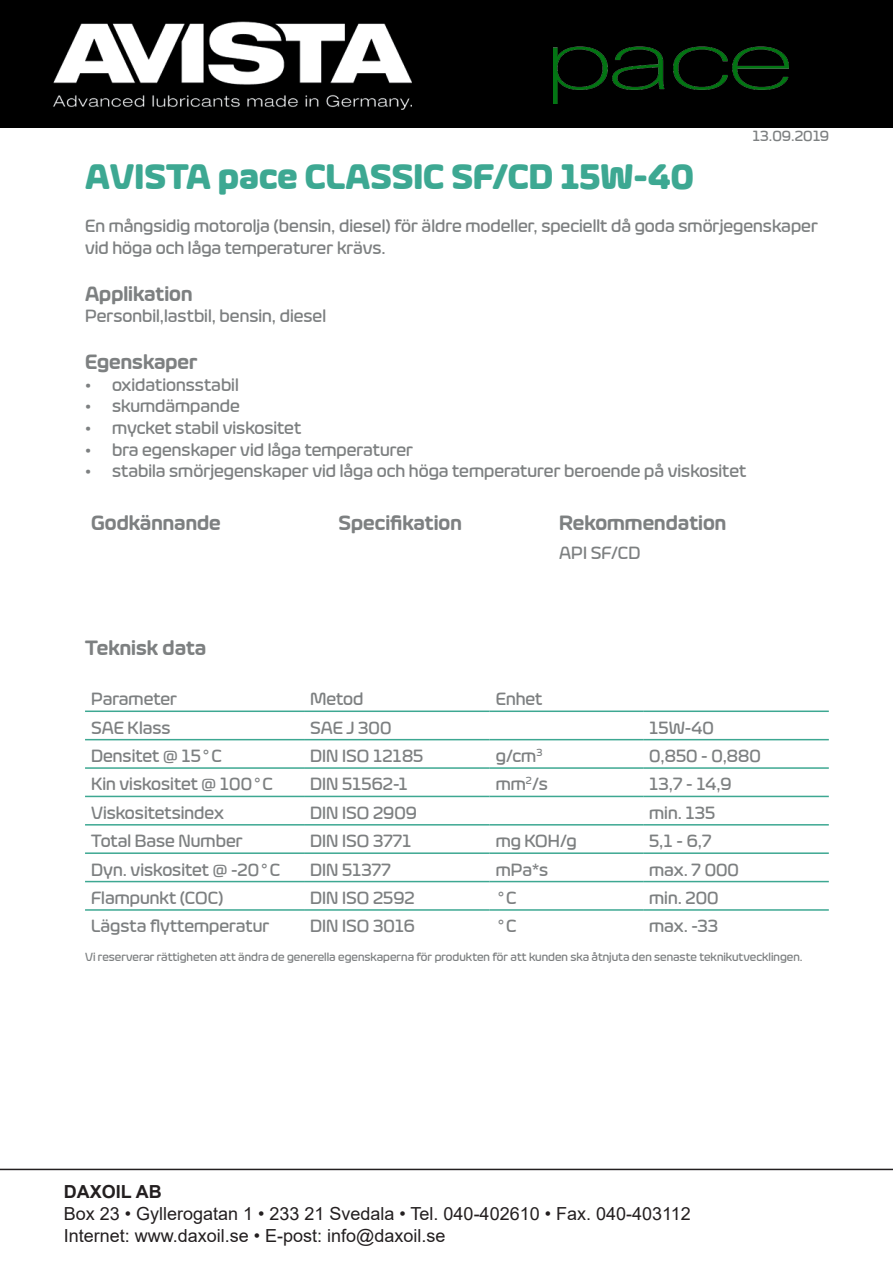
<style>
.page{position:relative;width:893px;height:1263px;background:#fff}
.page>*{position:absolute;margin:0;border:0;box-sizing:border-box;transform-origin:0 0}
.Rubrik{font:700 36px "Eurosoft W03";color:#3da892}
.Underrubrik{font:600 21px "Eurosoft W03";color:#7d8081}
.Stycke{font:500 18px/21.6px "Eurosoft W03";color:#7d8081}
.t1{font:18px "Arial";color:#231f20}
.t2{font:700 18px "Arial";color:#231f20}
.Stycke-2{font:18px "Franklin Gothic";color:#7d8081}
.Stycke-3{font:500 15px "Eurosoft W03";color:#7d8081}
.Stycke-4{font:500 12px "Eurosoft W03";color:#7d8081}
.s1{font-family:"Franklin Gothic";font-weight:400}
.s2{font-family:"Eurosoft W03";font-weight:500}
</style>
<div class="page">
<img style="left:0;top:0;width:893px;height:128px">
<hr style="left:0;top:1169px;width:893px;height:1px;background:#231f20">
<hr style="left:85px;top:710px;width:219px;height:2px;background:#3da892">
<hr style="left:304px;top:710px;width:186px;height:2px;background:#3da892">
<hr style="left:490px;top:710px;width:153px;height:2px;background:#3da892">
<hr style="left:643px;top:710px;width:186px;height:2px;background:#3da892">
<hr style="left:85px;top:739px;width:219px;height:1px;background:#3da892">
<hr style="left:304px;top:739px;width:186px;height:1px;background:#3da892">
<hr style="left:490px;top:739px;width:153px;height:1px;background:#3da892">
<hr style="left:643px;top:739px;width:186px;height:1px;background:#3da892">
<hr style="left:85px;top:767px;width:219px;height:2px;background:#3da892">
<hr style="left:304px;top:767px;width:186px;height:2px;background:#3da892">
<hr style="left:490px;top:767px;width:153px;height:2px;background:#3da892">
<hr style="left:643px;top:767px;width:186px;height:2px;background:#3da892">
<hr style="left:85px;top:796px;width:219px;height:1px;background:#3da892">
<hr style="left:304px;top:796px;width:186px;height:1px;background:#3da892">
<hr style="left:490px;top:796px;width:153px;height:1px;background:#3da892">
<hr style="left:643px;top:796px;width:186px;height:1px;background:#3da892">
<hr style="left:85px;top:824px;width:219px;height:1px;background:#3da892">
<hr style="left:304px;top:824px;width:186px;height:1px;background:#3da892">
<hr style="left:490px;top:824px;width:153px;height:1px;background:#3da892">
<hr style="left:643px;top:824px;width:186px;height:1px;background:#3da892">
<hr style="left:85px;top:852px;width:219px;height:2px;background:#3da892">
<hr style="left:304px;top:852px;width:186px;height:2px;background:#3da892">
<hr style="left:490px;top:852px;width:153px;height:2px;background:#3da892">
<hr style="left:643px;top:852px;width:186px;height:2px;background:#3da892">
<hr style="left:85px;top:881px;width:219px;height:1px;background:#3da892">
<hr style="left:304px;top:881px;width:186px;height:1px;background:#3da892">
<hr style="left:490px;top:881px;width:153px;height:1px;background:#3da892">
<hr style="left:643px;top:881px;width:186px;height:1px;background:#3da892">
<hr style="left:85px;top:909px;width:219px;height:2px;background:#3da892">
<hr style="left:304px;top:909px;width:186px;height:2px;background:#3da892">
<hr style="left:490px;top:909px;width:153px;height:2px;background:#3da892">
<hr style="left:643px;top:909px;width:186px;height:2px;background:#3da892">
<img style="left:553px;top:32px;width:257px;height:72px">
<p class="Stycke-3" style="left:752px;top:128px;width:78px">13.09.2019</p>
<p class="Rubrik" style="left:85px;top:155px;width:610px">AVISTA pace CLASSIC SF/CD 15W-40</p>
<p class="Stycke" style="left:85px;top:215px;width:734px">En mångsidig motorolja (bensin, diesel) för äldre modeller, speciellt då goda smörjegenskaper vid höga och låga temperaturer krävs.</p>
<p class="Underrubrik" style="left:85px;top:281px;width:109px">Applikation</p>
<p class="Stycke" style="left:85px;top:305px;width:243px">Personbil,lastbil, bensin, diesel</p>
<p class="Underrubrik" style="left:85px;top:350px;width:114px">Egenskaper</p>
<p class="Stycke" style="left:85px;top:374px;width:155px">• oxidationsstabil</p>
<p class="Stycke" style="left:85px;top:395px;width:156px">• skumdämpande</p>
<p class="Stycke" style="left:85px;top:417px;width:218px">• mycket stabil viskositet</p>
<p class="Stycke" style="left:85px;top:439px;width:330px">• bra egenskaper vid låga temperaturer</p>
<p class="Stycke" style="left:85px;top:460px;width:663px">• stabila smörjegenskaper vid låga och höga temperaturer beroende på viskositet</p>
<p class="Underrubrik" style="left:91px;top:511px;width:131px">Godkännande</p>
<p class="Underrubrik" style="left:339px;top:511px;width:125px">Specifikation</p>
<p class="Underrubrik" style="left:559px;top:511px;width:169px">Rekommendation</p>
<p class="Stycke" style="left:559px;top:541px;width:83px">API SF/CD</p>
<p class="Underrubrik" style="left:85px;top:636px;width:123px">Teknisk data</p>
<p class="Stycke" style="left:91px;top:688px;width:88px">Parameter</p>
<p class="Stycke" style="left:310px;top:688px;width:55px">Metod</p>
<p class="Stycke" style="left:496px;top:688px;width:48px">Enhet</p>
<p class="Stycke" style="left:91px;top:717px;width:81px">SAE Klass</p>
<p class="Stycke" style="left:310px;top:717px;width:83px">SAE J 300</p>
<p class="Stycke" style="left:649px;top:717px;width:66px">15W-40</p>
<p class="Stycke" style="left:91px;top:745px;width:132px">Densitet @ 15<span class="s1">°</span>C</p>
<p class="Stycke" style="left:310px;top:745px;width:115px">DIN ISO 12185</p>
<p class="Stycke" style="left:496px;top:745px;width:48px">g/cm<sup>3</sup></p>
<p class="Stycke" style="left:649px;top:745px;width:113px">0,850 - 0,880</p>
<p class="Stycke" style="left:91px;top:773px;width:184px">Kin viskositet @ 100<span class="s1">°</span>C</p>
<p class="Stycke" style="left:310px;top:773px;width:99px">DIN 51562-1</p>
<p class="Stycke" style="left:496px;top:773px;width:54px">mm<sup>2</sup>/s</p>
<p class="Stycke" style="left:649px;top:773px;width:84px">13,7 - 14,9</p>
<p class="Stycke" style="left:91px;top:802px;width:135px">Viskositetsindex</p>
<p class="Stycke" style="left:310px;top:802px;width:108px">DIN ISO 2909</p>
<p class="Stycke" style="left:649px;top:802px;width:68px">min. 135</p>
<p class="Stycke" style="left:91px;top:830px;width:153px">Total Base Number</p>
<p class="Stycke" style="left:310px;top:830px;width:103px">DIN ISO 3771</p>
<p class="Stycke" style="left:496px;top:830px;width:82px">mg KOH/g</p>
<p class="Stycke" style="left:649px;top:830px;width:64px">5,1 - 6,7</p>
<p class="Stycke" style="left:91px;top:859px;width:191px">Dyn. viskositet @ -20<span class="s1">°</span>C</p>
<p class="Stycke" style="left:310px;top:859px;width:82px">DIN 51377</p>
<p class="Stycke" style="left:496px;top:859px;width:54px">mPa*s</p>
<p class="Stycke" style="left:649px;top:859px;width:91px">max. 7 000</p>
<p class="Stycke" style="left:91px;top:887px;width:134px">Flampunkt (COC)</p>
<p class="Stycke" style="left:310px;top:887px;width:106px">DIN ISO 2592</p>
<p class="Stycke-2" style="left:496px;top:887px;width:22px">°<span class="s2">C</span></p>
<p class="Stycke" style="left:649px;top:887px;width:71px">min. 200</p>
<p class="Stycke" style="left:91px;top:915px;width:180px">Lägsta flyttemperatur</p>
<p class="Stycke" style="left:310px;top:915px;width:106px">DIN ISO 3016</p>
<p class="Stycke-2" style="left:496px;top:915px;width:22px">°<span class="s2">C</span></p>
<p class="Stycke" style="left:649px;top:915px;width:71px">max. -33</p>
<p class="Stycke-4" style="left:85px;top:950px;width:719px">Vi reserverar rättigheten att ändra de generella egenskaperna för produkten för att kunden ska åtnjuta den senaste teknikutvecklingen.</p>
<p class="t2" style="left:64px;top:1179px;width:100px">DAXOIL AB</p>
<p class="t1" style="left:64px;top:1201px;width:628px">Box 23 • Gyllerogatan 1 • 233 21 Svedala • Tel. 040-402610 • Fax. 040-403112</p>
<p class="t1" style="left:64px;top:1223px;width:383px">Internet: www.daxoil.se • E-post: info@daxoil.se</p>
</div>
